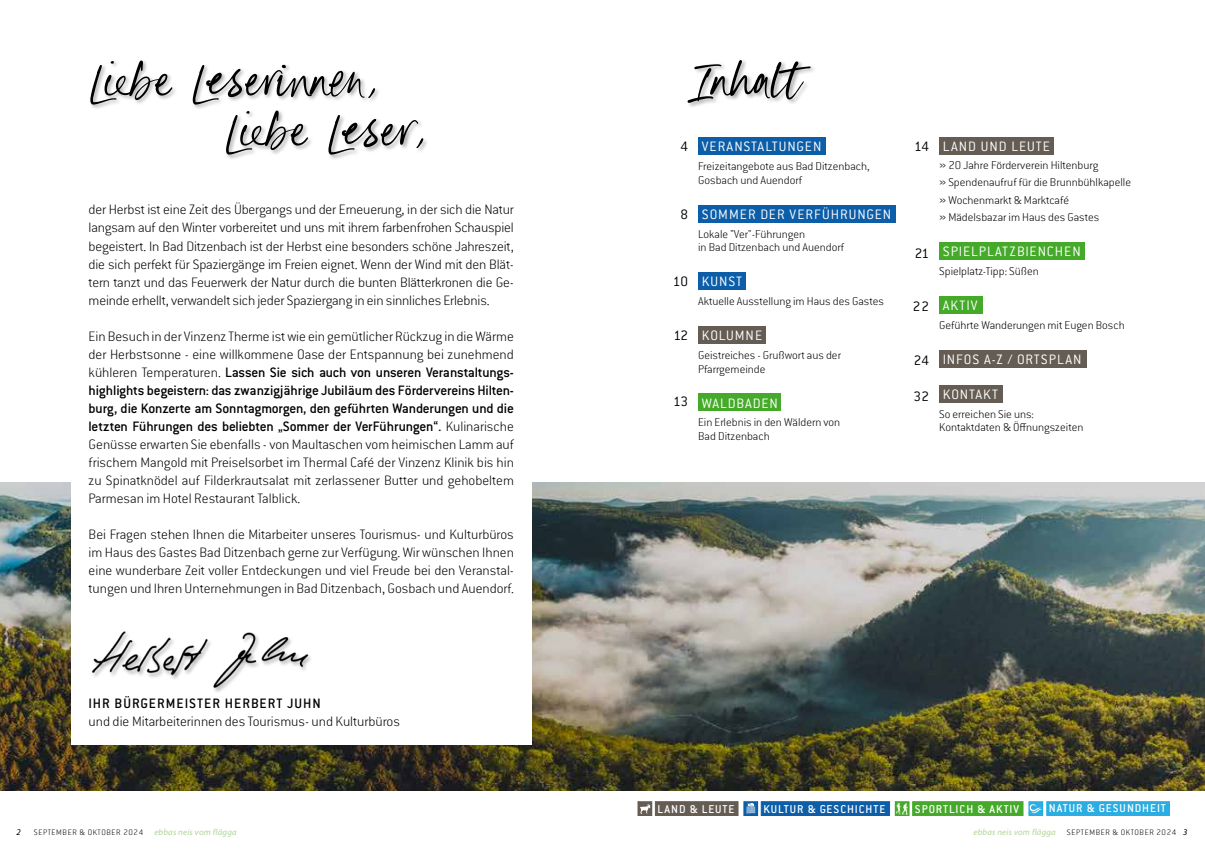
<style>
.page{position:relative;width:1205px;height:851px;background:#fff}
.page>*{position:absolute;margin:0;border:0;box-sizing:border-box;transform-origin:0 0}
.t1{font:52.5px/50px "Goldney";color:#000}
.t2{font:200 15px/18px "Conduit ITC Std";color:#000;text-align:justify}
.t3{font:300 15px "Conduit ITC Std";letter-spacing:.07em;color:#fff}
.t4{font:500 15px "Conduit ITC Std";letter-spacing:.07em;color:#000}
.t5{font:300 15px "Conduit ITC Std";letter-spacing:-.01em;color:#000}
.t6{font:200 12.5px/13.8px "Conduit ITC Std";color:#000}
.t7{font:500 12.5px "Conduit ITC Std";letter-spacing:.08em;color:#fff}
.t8{font:200 8.75px "Conduit ITC Std";letter-spacing:.07em;color:#000}
.t9{font:italic 8.75px "Myriad Pro";letter-spacing:.025em;color:#afd496}
.t10{font:italic 8.75px "Myriad Pro";color:#000}
.s1{font-weight:500}
.s2{font-family:"Myriad Pro";font-weight:400;font-style:italic}
</style>
<div class="page">
<div style="left:939px;top:137px;width:115px;height:18px;background:#655c53"></div>
<div style="left:698px;top:393px;width:83px;height:18px;background:#45aa29"></div>
<img style="left:0;top:482px;width:1205px;height:308px">
<div style="left:698px;top:137px;width:127px;height:18px;background:#0c5ea9"></div>
<div style="left:698px;top:272px;width:48px;height:18px;background:#0c5ea9"></div>
<div style="left:698px;top:205px;width:197px;height:17px;background:#0c5ea9"></div>
<div style="left:89px;top:59px;width:340px;height:102px;background:#000;opacity:.35"></div>
<div style="left:686px;top:59px;width:130px;height:50px;background:#000;opacity:.35"></div>
<div style="left:71px;top:425px;width:460px;height:319px;background:#fff"></div>
<img style="left:91px;top:631px;width:220px;height:61px">
<div style="left:638px;top:801px;width:14px;height:14px;background:#655c53"></div>
<svg style="left:640px;top:804px;width:10px;height:9px"></svg>
<div style="left:638px;top:801px;width:14px;height:14px;border:1px solid #655c53"></div>
<div style="left:655px;top:801px;width:83px;height:14px;background:#655c53;border:1px solid #655c53"></div>
<svg style="left:746px;top:803px;width:9px;height:10px"></svg>
<div style="left:744px;top:801px;width:14px;height:14px;border:1px solid #0c5ea9"></div>
<div style="left:761px;top:801px;width:128px;height:14px;background:#0c5ea9;border:1px solid #0c5ea9"></div>
<svg style="left:897px;top:803px;width:10px;height:10px"></svg>
<div style="left:895px;top:801px;width:14px;height:14px;border:1px solid #45aa29"></div>
<div style="left:912px;top:801px;width:111px;height:14px;background:#45aa29;border:1px solid #45aa29"></div>
<img style="left:1031px;top:803px;width:10px;height:10px">
<div style="left:1029px;top:801px;width:14px;height:14px;border:1px solid #29ade2"></div>
<div style="left:1046px;top:801px;width:123px;height:14px;background:#29ade2;border:1px solid #29ade2"></div>
<div style="left:698px;top:326px;width:68px;height:18px;background:#655c53"></div>
<div style="left:939px;top:296px;width:43px;height:18px;background:#45aa29"></div>
<div style="left:939px;top:350px;width:147px;height:18px;background:#655c53"></div>
<div style="left:939px;top:385px;width:64px;height:18px;background:#655c53"></div>
<div style="left:939px;top:242px;width:146px;height:18px;background:#45aa29"></div>
<h1 class="t1" style="left:224px;top:61px;width:206px;text-indent:-136px">Liebe Leserinnen,<br>Liebe Leser,</h1>
<h1 class="t1" style="left:691px;top:61px;width:113px">Inhalt</h1>
<p class="t3" style="left:702px;top:137px;width:121px">VERANSTALTUNGEN</p>
<p class="t6" style="left:698px;top:159px;width:173px">Freizeitangebote aus Bad Ditzenbach,<br>Gosbach und Auendorf</p>
<p class="t3" style="left:702px;top:205px;width:191px">SOMMER DER VERFÜHRUNGEN</p>
<p class="t6" style="left:698px;top:226px;width:147px">Lokale "Ver"-Führungen<br>in Bad Ditzenbach und Auendorf</p>
<p class="t3" style="left:702px;top:272px;width:42px">KUNST</p>
<p class="t6" style="left:698px;top:294px;width:187px">Aktuelle Ausstellung im Haus des Gastes</p>
<p class="t3" style="left:702px;top:326px;width:62px">KOLUMNE</p>
<p class="t6" style="left:698px;top:348px;width:144px">Geistreiches - Grußwort aus der<br>Pfarrgemeinde</p>
<p class="t3" style="left:702px;top:394px;width:78px">WALDBADEN</p>
<p class="t6" style="left:698px;top:415px;width:144px">Ein Erlebnis in den Wäldern von<br>Bad Ditzenbach</p>
<p class="t5" style="left:680px;top:137px;width:9px">4</p>
<p class="t2" style="left:89px;top:200px;width:427px">der Herbst ist eine Zeit des Übergangs und der Erneuerung, in der sich die Natur langsam auf den Winter vorbereitet und uns mit ihrem farbenfrohen Schauspiel begeistert. In Bad Ditzenbach ist der Herbst eine besonders schöne Jahreszeit, die sich perfekt für Spaziergänge im Freien eignet. Wenn der Wind mit den Blät&shy;tern tanzt und das Feuerwerk der Natur durch die bunten Blätterkronen die Ge&shy;meinde erhellt, verwandelt sich jeder Spaziergang in ein sinnliches Erlebnis.</p>
<p class="t2" style="left:89px;top:326px;width:427px">Ein Besuch in der Vinzenz Therme ist wie ein gemütlicher Rückzug in die Wärme der Herbstsonne - eine willkommene Oase der Entspannung bei zunehmend kühleren Temperaturen. <span class="s1">Lassen Sie sich auch von unseren Veranstaltungs&shy;highlights begeistern: das zwanzigjährige Jubiläum des Fördervereins Hilten&shy;burg, die Konzerte am Sonntagmorgen, den geführten Wanderungen und die letzten Führungen des beliebten „Sommer der VerFührungen“.</span> Kulinarische Genüsse erwarten Sie ebenfalls - von Maultaschen vom heimischen Lamm auf frischem Mangold mit Preiselsorbet im Thermal Café der Vinzenz Klinik bis hin zu Spinatknödel auf Filderkrautsalat mit zerlassener Butter und gehobeltem Parmesan im Hotel Restaurant Talblick.</p>
<p class="t2" style="left:89px;top:524px;width:427px">Bei Fragen stehen Ihnen die Mitarbeiter unseres Tourismus- und Kulturbüros im Haus des Gastes Bad Ditzenbach gerne zur Verfügung. Wir wünschen Ihnen eine wunderbare Zeit voller Entdeckungen und viel Freude bei den Veranstal&shy;tungen und Ihren Unternehmungen in Bad Ditzenbach, Gosbach und Auendorf.</p>
<p class="t5" style="left:680px;top:205px;width:9px">8</p>
<p class="t5" style="left:673px;top:272px;width:17px">10</p>
<p class="t5" style="left:673px;top:326px;width:16px">12</p>
<p class="t5" style="left:673px;top:392px;width:16px">13</p>
<p class="t5" style="left:914px;top:137px;width:16px">14</p>
<p class="t5" style="left:915px;top:244px;width:16px">21</p>
<p class="t5" style="left:913px;top:297px;width:18px">22</p>
<p class="t5" style="left:914px;top:351px;width:17px">24</p>
<p class="t5" style="left:913px;top:387px;width:17px">32</p>
<p class="t3" style="left:943px;top:137px;width:109px">LAND UND LEUTE</p>
<p class="t6" style="left:939px;top:156px;width:193px;line-height:17.5px">» 20 Jahre Förderverein Hiltenburg<br>» Spendenaufruf für die Brunnbühlkapelle » Wochenmarkt &amp; Marktcafé<br>» Mädelsbazar im Haus des Gastes</p>
<p class="t3" style="left:943px;top:242px;width:139px">SPIELPLATZBIENCHEN</p>
<p class="t6" style="left:939px;top:264px;width:101px">Spielplatz-Tipp: Süßen</p>
<p class="t3" style="left:943px;top:296px;width:36px">AKTIV</p>
<p class="t6" style="left:939px;top:318px;width:187px">Geführte Wanderungen mit Eugen Bosch</p>
<p class="t3" style="left:943px;top:350px;width:140px">INFOS A-Z / ORTSPLAN</p>
<p class="t3" style="left:943px;top:385px;width:57px">KONTAKT</p>
<p class="t6" style="left:939px;top:406px;width:146px">So erreichen Sie uns:<br>Kontaktdaten &amp; Öffnungszeiten</p>
<p class="t4" style="left:89px;top:694px;width:234px">IHR BÜRGERMEISTER HERBERT JUHN</p>
<p class="t2" style="left:89px;top:711px;width:313px">und die Mitarbeiterinnen des Tourismus- und Kulturbüros</p>
<p class="t7" style="left:657px;top:801px;width:78px">LAND &amp; LEUTE</p>
<p class="t7" style="left:763px;top:801px;width:124px">KULTUR &amp; GESCHICHTE</p>
<p class="t7" style="left:915px;top:801px;width:106px">SPORTLICH &amp; AKTIV</p>
<p class="t7" style="left:1049px;top:800px;width:118px">NATUR &amp; GESUNDHEIT</p>
<p class="t10" style="left:17px;top:826px;width:6px">2</p>
<p class="t8" style="left:34px;top:826px;width:111px">SEPTEMBER &amp; OKTOBER 2024</p>
<p class="t9" style="left:154px;top:826px;width:84px">ebbas neis vom flägga</p>
<p class="t9" style="left:973px;top:826px;width:84px">ebbas neis vom flägga</p>
<p class="t8" style="left:1067px;top:826px;width:122px">SEPTEMBER &amp; OKTOBER 2024 <span class="s2">3</span></p>
</div>
